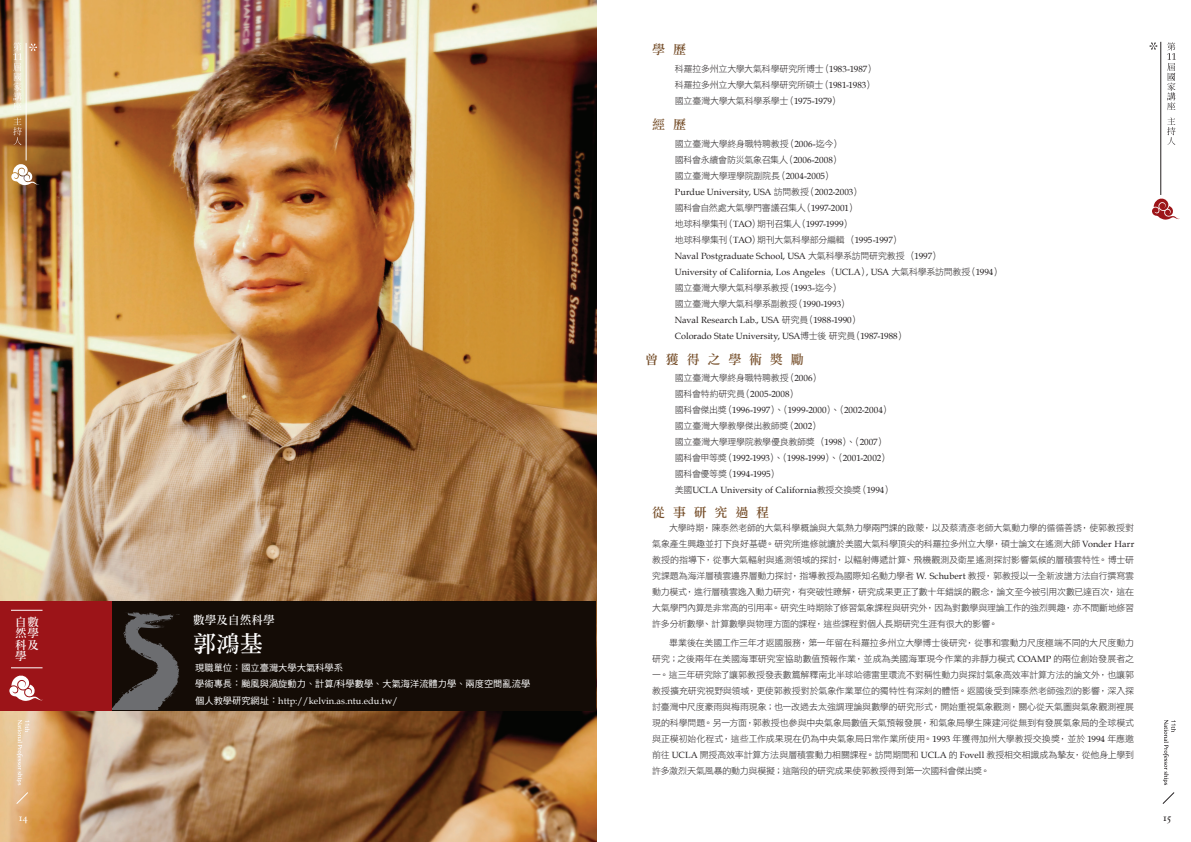
<style>
.page{position:relative;width:1191px;height:842px;background:#fff}
.page>*{position:absolute;margin:0;border:0;box-sizing:border-box;transform-origin:0 0}
.t1{font:23.3px "DF Li Song Std W5";color:#fff}
.t2{font:13px "DF Li Song Std W5";letter-spacing:.6em;color:#744c27}
.t3{font:11.6px "DF Li Song Std W5";color:#fff}
.t4{font:11.5px/11.5px "DF Li Song Std W5";color:#fff;text-align:justify}
.t5{font:10px "Hoefler Text";color:#fff}
.t6{font:10px "Hoefler Text";color:#231f20}
.t7{font:9.2px/16.1px "DF Hei Std W5";color:#fff}
.t8{font:9px/16px "DF Li Hei Std W3";letter-spacing:-.03em;color:#231f20;text-align:justify}
.t9{font:9px/16px "Book Antiqua";color:#231f20}
.s1{font-family:"Book Antiqua"}
.s2{font-family:"DF Li Hei Std W3"}
</style>
<div class="page">
<img style="left:0;top:0;width:597px;height:842px">
<div style="left:0;top:601px;width:112px;height:109px;background:#9c1418"></div>
<div style="left:112px;top:601px;width:483px;height:109px;background:#140c06"></div>
<svg style="left:112px;top:612px;width:68px;height:98px"></svg>
<svg style="left:9px;top:675px;width:34px;height:26px"></svg>
<hr style="left:11px;top:667px;width:32px;height:1px;background:#fff">
<hr style="left:11px;top:610px;width:32px;height:1px;background:#fff">
<svg style="left:11px;top:163px;width:28px;height:22px"></svg>
<svg style="left:29px;top:44px;width:8px;height:7px"></svg>
<hr style="left:26px;top:43px;width:1px;height:117px;background:#fff">
<svg style="left:13px;top:117px;width:9px;height:28px"></svg>
<svg style="left:13px;top:43px;width:9px;height:67px"></svg>
<svg style="left:17px;top:720px;width:13px;height:65px"></svg>
<svg style="left:16px;top:792px;width:12px;height:12px"></svg>
<svg style="left:1162px;top:720px;width:13px;height:65px"></svg>
<svg style="left:1162px;top:792px;width:12px;height:12px"></svg>
<svg style="left:1152px;top:198px;width:28px;height:22px"></svg>
<svg style="left:1149px;top:42px;width:8px;height:8px"></svg>
<hr style="left:1160px;top:42px;width:1px;height:153px;background:#231f20">
<svg style="left:1167px;top:117px;width:8px;height:28px"></svg>
<svg style="left:1167px;top:42px;width:8px;height:68px"></svg>
<p class="t4" style="left:15px;top:615px;width:25px">自數然學科及學</p>
<p class="t3" style="left:193px;top:613px;width:83px">數學及自然科學</p>
<p class="t7" style="left:195px;top:660px;width:336px">現職單位：國立臺灣大學大氣科學系<br>學術專長：颱風與渦旋動力、計算/科學數學、大氣海洋流體力學、兩度空間亂流學個人教學研究網址：<span class="s1">http://kelvin.as.ntu.edu.tw/</span></p>
<p class="t1" style="left:193px;top:631px;width:71px">郭鴻基</p>
<p class="t2" style="left:652px;top:42px;width:35px">學歷</p>
<p class="t8" style="left:675px;top:60px;width:202px;text-align:left">科羅拉多州立大學大氣科學研究所博士（<span class="s1">1983-1987</span>）科羅拉多州立大學大氣科學研究所碩士（<span class="s1">1981-1983</span>）國立臺灣大學大氣科學系學士（<span class="s1">1975-1979</span>）</p>
<p class="t9" style="left:675px;top:135px;width:328px"><span class="s2">國立臺灣大學終身職特聘教授（</span>2006-<span class="s2">迄今）<br>國科會永續會防災氣象召集人（</span>2006-2008<span class="s2">）<br>國立臺灣大學理學院副院長（</span>2004-2005<span class="s2">）<br></span>Purdue University, USA <span class="s2">訪問教授（</span>2002-2003<span class="s2">）<br>國科會自然處大氣學門審議召集人（</span>1997-2001<span class="s2">）<br>地球科學集刊（</span>TAO<span class="s2">）期刊召集人（</span>1997-1999<span class="s2">）<br>地球科學集刊（</span>TAO<span class="s2">）期刊大氣科學部分編輯（</span>1995-1997<span class="s2">）<br></span>Naval Postgraduate School, USA <span class="s2">大氣科學系訪問研究教授（</span>1997<span class="s2">）<br></span>University of California, Los Angeles <span class="s2">（</span>UCLA<span class="s2">）</span>, USA <span class="s2">大氣科學系訪問教授（</span>1994<span class="s2">）國立臺灣大學大氣科學系教授（</span>1993-<span class="s2">迄今）<br>國立臺灣大學大氣科學系副教授（</span>1990-1993<span class="s2">）<br></span>Naval Research Lab., USA <span class="s2">研究員（</span>1988-1990<span class="s2">）<br></span>Colorado State University, USA<span class="s2">博士後研究員（</span>1987-1988<span class="s2">）</span></p>
<p class="t9" style="left:675px;top:370px;width:219px"><span class="s2">國立臺灣大學終身職特聘教授（</span>2006<span class="s2">）<br>國科會特約研究員（</span>2005-2008<span class="s2">）<br>國科會傑出獎（</span>1996-1997<span class="s2">）、（</span>1999-2000<span class="s2">）、（</span>2002-2004<span class="s2">）國立臺灣大學教學傑出教師獎（</span>2002<span class="s2">）<br>國立臺灣大學理學院教學優良教師獎（</span>1998<span class="s2">）、（</span>2007<span class="s2">）國科會甲等獎（</span>1992-1993<span class="s2">）、（</span>1998-1999<span class="s2">）、（</span>2001-2002<span class="s2">）國科會優等獎（</span>1994-1995<span class="s2">）<br>美國</span>UCLA University of California<span class="s2">教授交換獎（</span>1994<span class="s2">）</span></p>
<p class="t8" style="left:652px;top:520px;width:483px;text-indent:17px">大學時期，陳泰然老師的大氣科學概論與大氣熱力學兩門課的啟蒙，以及蔡清彥老師大氣動力學的循循善誘，使郭教授對氣象產生興趣並打下良好基礎。研究所進修就讀於美國大氣科學頂尖的科羅拉多州立大學，碩士論文在遙測大師 <span class="s1">Vonder Harr</span>教授的指導下，從事大氣輻射與遙測領域的探討，以輻射傳遞計算、飛機觀測及衛星遙測探討影響氣候的層積雲特性。博士研究課題為海洋層積雲邊界層動力探討，指導教授為國際知名動力學者 <span class="s1">W. Schubert</span> 教授，郭教授以一全新波譜方法自行撰寫雲動力模式，進行層積雲逸入動力研究，有突破性瞭解，研究成果更正了數十年錯誤的觀念，論文至今被引用次數已達百次，這在大氣學門內算是非常高的引用率。研究生時期除了修習氣象課程與研究外，因為對數學與理論工作的強烈興趣，亦不間斷地修習許多分析數學、計算數學與物理方面的課程，這些課程對個人長期研究生涯有很大的影響。</p>
<p class="t8" style="left:652px;top:635px;width:483px;text-indent:17px">畢業後在美國工作三年才返國服務，第一年留在科羅拉多州立大學博士後研究，從事和雲動力尺度極端不同的大尺度動力研究；之後兩年在美國海軍研究室協助數值預報作業，並成為美國海軍現今作業的非靜力模式 <span class="s1">COAMP</span> 的兩位創始發展者之一。這三年研究除了讓郭教授發表數篇解釋南北半球哈德雷里環流不對稱性動力與探討氣象高效率計算方法的論文外，也讓郭教授擴充研究視野與領域，更使郭教授對於氣象作業單位的獨特性有深刻的體悟。返國後受到陳泰然老師強烈的影響，深入探討臺灣中尺度豪雨與梅雨現象；也一改過去太強調理論與數學的研究形式，開始重視氣象觀測，關心從天氣圖與氣象觀測裡展現的科學問題。另一方面，郭教授也參與中央氣象局數值天氣預報發展，和氣象局學生陳建河從無到有發展氣象局的全球模式與正模初始化程式，這些工作成果現在仍為中央氣象局日常作業所使用。<span class="s1">1993</span> 年獲得加州大學教授交換獎，並於 <span class="s1">1994</span> 年應邀前往 <span class="s1">UCLA</span> 開授高效率計算方法與層積雲動力相關課程。訪問期間和 <span class="s1">UCLA</span> 的 <span class="s1">Fovell</span> 教授相交相識成為摯友，從他身上學到許多激烈天氣風暴的動力與模擬；這階段的研究成果使郭教授得到第一次國科會傑出獎。</p>
<p class="t2" style="left:652px;top:118px;width:35px">經歷</p>
<p class="t2" style="left:645px;top:352px;width:160px">曾獲得之學術獎勵</p>
<p class="t2" style="left:652px;top:505px;width:118px">從事研究過程</p>
<p class="t5" style="left:19px;top:812px;width:11px">14</p>
<p class="t6" style="left:1163px;top:812px;width:9px">15</p>
</div>
